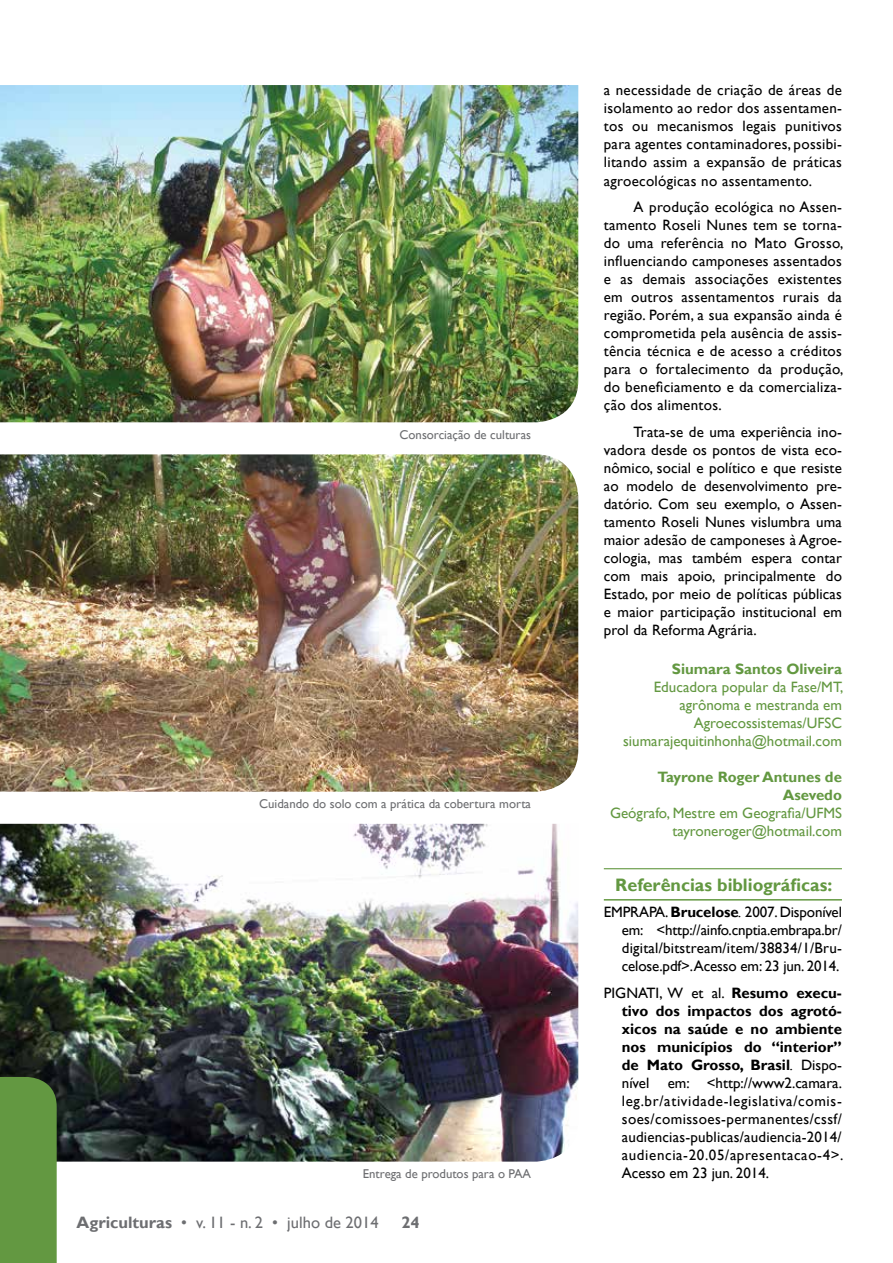
<style>
.page{position:relative;width:893px;height:1263px;background:#fff}
.page>*{position:absolute;margin:0;border:0;box-sizing:border-box;transform-origin:0 0}
.t1{font:700 18px "Gill Sans";color:#639841}
.t2{font:16.5px "Gill Sans";color:#6d6e71}
.t3{font:700 16.5px "Gill Sans";color:#6d6e71}
.t4{font:15px/18px "Gill Sans";letter-spacing:.015em;color:#000;text-align:justify}
.t5{font:15px/18px "Gill Sans";color:#639841;text-align:right}
.t6{font:700 15px/18px "Gill Sans";color:#639841;text-align:right}
.t7{font:12.75px "Gill Sans";color:#6d6e71}
.s1{font-weight:700}
.s2{font-style:italic}
</style>
<div class="page">
<hr style="left:604px;top:868px;width:238px;height:1px;background:#639841">
<hr style="left:604px;top:899px;width:238px;height:1px;background:#639841">
<img style="left:0;top:85px;width:578px;height:337px">
<img style="left:0;top:454px;width:578px;height:338px">
<img style="left:0;top:824px;width:578px;height:337px">
<div style="left:0;top:1077px;width:57px;height:186px;background:#639841"></div>
<p class="t7" style="left:400px;top:427px;width:133px">Consorciação de culturas</p>
<p class="t7" style="left:259px;top:796px;width:273px">Cuidando do solo com a prática da cobertura morta</p>
<p class="t7" style="left:363px;top:1166px;width:170px">Entrega de produtos para o PAA</p>
<p class="t2" style="left:77px;top:1212px;width:304px"><span class="s1">Agriculturas</span> • v. 11 - n. 2 • julho de 2014</p>
<p class="t3" style="left:402px;top:1212px;width:20px">24</p>
<p class="t4" style="left:604px;top:82px;width:240px">a necessidade de criação de áreas de isolamento ao redor dos assentamen&shy;tos ou mecanismos legais punitivos para agentes contaminadores, possibi&shy;litando assim a expansão de práticas agroecológicas no assentamento.</p>
<p class="t4" style="left:604px;top:198px;width:241px;text-indent:30px">A produção ecológica no Assen&shy;tamento Roseli Nunes tem se torna&shy;do uma referência no Mato Grosso, influenciando camponeses assentados e as demais associações existentes em outros assentamentos rurais da região. Porém, a sua expansão ainda é comprometida pela ausência de assis&shy;tência técnica e de acesso a créditos para o fortalecimento da produção, do beneficiamento e da comercializa&shy;ção dos alimentos.</p>
<p class="t4" style="left:604px;top:423px;width:240px;text-indent:30px">Trata-se de uma experiência ino&shy;vadora desde os pontos de vista eco&shy;nômico, social e político e que resiste ao modelo de desenvolvimento pre&shy;datório. Com seu exemplo, o Assen&shy;tamento Roseli Nunes vislumbra uma maior adesão de camponeses à Agroe&shy;cologia, mas também espera contar com mais apoio, principalmente do Estado, por meio de políticas públicas e maior participação institucional em prol da Reforma Agrária.</p>
<p class="t6" style="left:672px;top:660px;width:172px">Siumara Santos Oliveira</p>
<p class="t5" style="left:623px;top:678px;width:222px">Educadora popular da Fase/MT, agrônoma e mestranda em<br>Agroecossistemas/UFSC siumarajequitinhonha@hotmail.com</p>
<p class="t6" style="left:657px;top:768px;width:186px">Tayrone Roger Antunes de<br>Asevedo</p>
<p class="t5" style="left:610px;top:804px;width:233px">Geógrafo, Mestre em Geografia/UFMS tayroneroger@hotmail.com</p>
<p class="t1" style="left:615px;top:874px;width:218px">Referências bibliográficas:</p>
<p class="t4" style="left:622px;top:903px;width:222px;text-indent:-18px">EMPRAPA. <span class="s1">Brucelose</span><span class="s2">.</span> 2007. Disponível em: &lt;http://ainfo.cnptia.embrapa.br/ digital/bitstream/item/38834/1/Bru&shy;celose.pdf&gt;.Acesso em: 23 jun. 2014.</p>
<p class="t4" style="left:622px;top:984px;width:223px;text-indent:-18px">PIGNATI, W et al. <span class="s1">Resumo execu&shy;tivo dos impactos dos agrotó&shy;xicos na saúde e no ambiente nos municípios do “interior” de Mato Grosso, Brasil</span><span class="s2">.</span> Dispo&shy;nível em: &lt;http://www2.camara. leg.br/atividade-legislativa/comis&shy;soes/comissoes-permanentes/cssf/ audiencias-publicas/audiencia-2014/ audiencia-20.05/apresentacao-4&gt;.<br>Acesso em 23 jun. 2014.</p>
</div>
